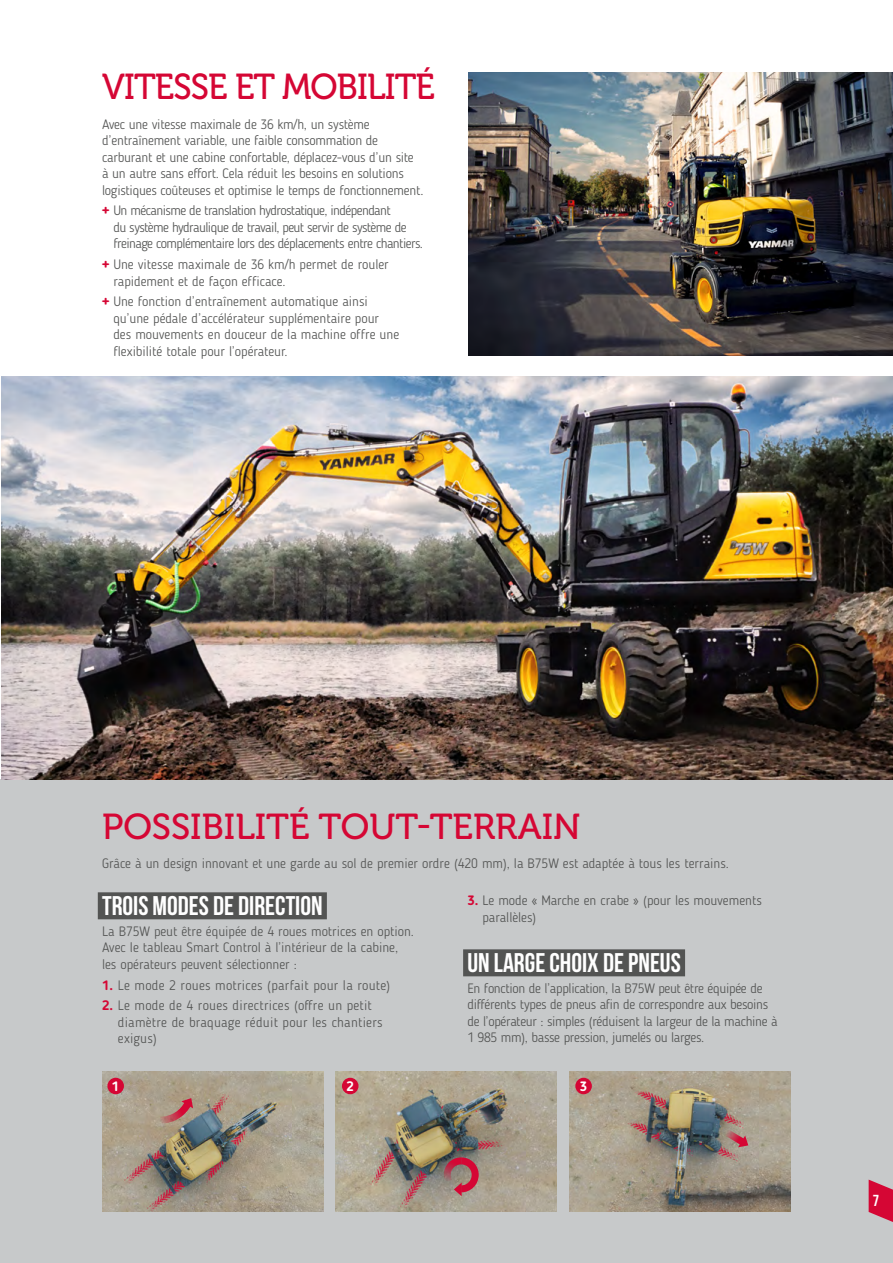
<style>
.page{position:relative;width:893px;height:1263px;background:#fff}
.page>*{position:absolute;margin:0;border:0;box-sizing:border-box;transform-origin:0 0}
.t1{font:36px "Museo 500";color:#d50634}
.t2{font:36px "Museo 500";letter-spacing:-.025em;color:#d50634;scale:.95 1}
.t3{font:700 27px "Bebas Neue";color:#fff}
.t4{font:15.9px "Bebas Neue";color:#fff}
.t5{font:300 13.5px/16.5px "Blogger Sans";letter-spacing:-.015em;color:#535453}
.t6{font:300 13.5px/16.5px "Blogger Sans";letter-spacing:-.04em;color:#535453}
.t7{font:300 13.5px/16.5px "Blogger Sans";letter-spacing:.02em;color:#535453}
.t8{font:700 13.5px "Blogger Sans";color:#fff}
.s1{font-weight:700;color:#d50634}
</style>
<div class="page">
<div style="left:0;top:780px;width:893px;height:483px;background:#c7c9ca"></div>
<img style="left:469px;top:72px;width:424px;height:284px">
<img style="left:1px;top:376px;width:892px;height:404px">
<div style="left:98px;top:892px;width:229px;height:27px;background:#535453"></div>
<div style="left:463px;top:949px;width:222px;height:27px;background:#535453"></div>
<img style="left:102px;top:1071px;width:221px;height:141px">
<img style="left:569px;top:1071px;width:221px;height:141px">
<img style="left:336px;top:1071px;width:221px;height:141px">
<svg style="left:724px;top:1129px;width:27px;height:18px"></svg>
<svg style="left:160px;top:1095px;width:33px;height:28px"></svg>
<svg style="left:444px;top:1157px;width:35px;height:39px"></svg>
<div style="left:107px;top:1078px;width:17px;height:16px;background:#d50634;border-radius:50%"></div>
<div style="left:342px;top:1078px;width:16px;height:16px;background:#d50634;border-radius:50%"></div>
<div style="left:575px;top:1078px;width:17px;height:16px;background:#d50634;border-radius:50%"></div>
<svg style="left:869px;top:1179px;width:24px;height:43px"></svg>
<h1 class="t2" style="left:102px;top:67px;width:352px">VITESSE ET MOBILITÉ</h1>
<p class="t5" style="left:102px;top:116px;width:323px">Avec une vitesse maximale de 36 km/h, un système d’entraînement variable, une faible consommation de carburant et une cabine confortable, déplacez-vous d’un site à un autre sans effort. Cela réduit les besoins en solutions logistiques coûteuses et optimise le temps de fonctionnement.</p>
<p class="t6" style="left:113px;top:202px;width:311px;text-indent:-11px"><span class="s1">+</span> Un mécanisme de translation hydrostatique, indépendant<br>du système hydraulique de travail, peut servir de système de freinage complémentaire lors des déplacements entre chantiers.</p>
<p class="t5" style="left:113px;top:256px;width:277px;text-indent:-11px"><span class="s1">+</span> Une vitesse maximale de 36 km/h permet de rouler rapidement et de façon efficace.</p>
<p class="t5" style="left:113px;top:293px;width:287px;text-indent:-11px"><span class="s1">+</span> Une fonction d’entraînement automatique ainsi qu’une pédale d’accélérateur supplémentaire pour des mouvements en douceur de la machine offre une flexibilité totale pour l’opérateur.</p>
<h1 class="t1" style="left:102px;top:806px;width:480px">POSSIBILITÉ TOUT-TERRAIN</h1>
<p class="t5" style="left:102px;top:855px;width:628px">Grâce à un design innovant et une garde au sol de premier ordre (420 mm), la B75W est adaptée à tous les terrains.</p>
<h2 class="t3" style="left:102px;top:891px;width:222px">TROIS MODES DE DIRECTION</h2>
<p class="t5" style="left:102px;top:923px;width:313px">La B75W peut être équipée de 4 roues motrices en option.<br>Avec le tableau Smart Control à l’intérieur de la cabine, les opérateurs peuvent sélectionner :</p>
<p class="t7" style="left:102px;top:977px;width:290px"><span class="s1">1.</span> Le mode 2 roues motrices (parfait pour la route)</p>
<p class="t7" style="left:118px;top:997px;width:266px;text-indent:-16px"><span class="s1">2.</span> Le mode de 4 roues directrices (offre un petit diamètre de braquage réduit pour les chantiers exigus)</p>
<p class="t5" style="left:482px;top:892px;width:281px;text-indent:-15px"><span class="s1">3.</span> Le mode « Marche en crabe » (pour les mouvements parallèles)</p>
<h2 class="t3" style="left:467px;top:948px;width:215px">UN LARGE CHOIX DE PNEUS</h2>
<p class="t5" style="left:467px;top:980px;width:312px">En fonction de l’application, la B75W peut être équipée de différents types de pneus afin de correspondre aux besoins de l’opérateur : simples (réduisent la largeur de la machine à 1 985 mm), basse pression, jumelés ou larges.</p>
<p class="t8" style="left:112px;top:1078px;width:9px">1</p>
<p class="t8" style="left:346px;top:1078px;width:9px">2</p>
<p class="t8" style="left:580px;top:1078px;width:9px">3</p>
<p class="t4" style="left:873px;top:1192px;width:8px">7</p>
</div>
